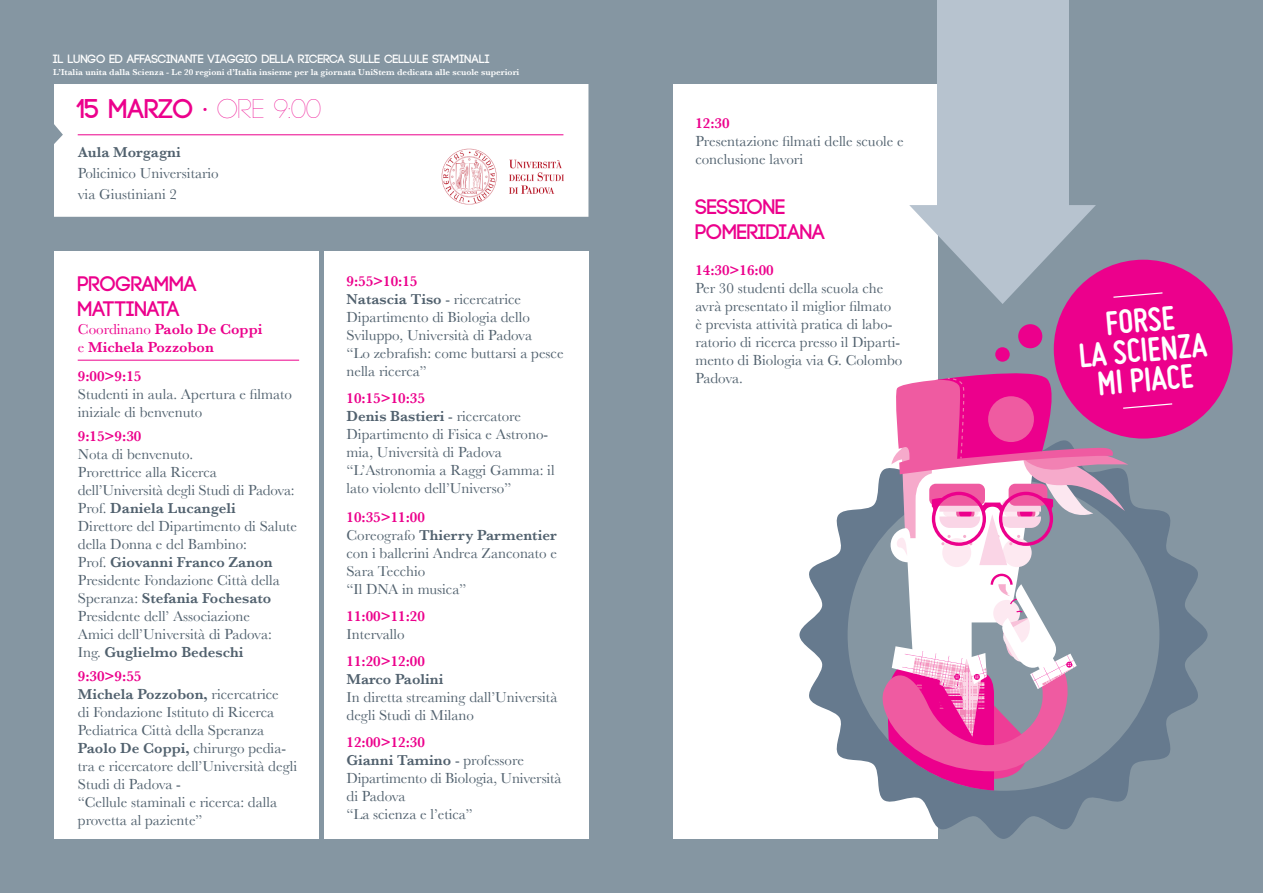
<style>
.page{position:relative;width:1263px;height:893px;background:#8596a2}
.page>*{position:absolute;margin:0;border:0;box-sizing:border-box;transform-origin:0 0}
.t1{font:700 35.55px/29.7px "Miso";color:#fff;text-align:center}
.t2{font:700 27px "Code";color:#ec008c}
.t3{font:700 21px/25.2px "Code";color:#ec008c}
.t4{font:15px/18px "Baskerville";color:#51616e}
.t5{font:600 15px/18px "Baskerville";color:#ec008c}
.t6{font:600 15px "Baskerville";color:#51616e}
.t7{font:700 12px "Code";color:#fff}
.t8{font:600 9px "Baskerville";color:#fff}
.s1{font-weight:300}
.s2{font-weight:400}
.s3{font-weight:600}
.s4{font-weight:600;color:#ec008c}
</style>
<div class="page">
<div style="left:55px;top:252px;width:264px;height:587px;background:#fff"></div>
<div style="left:324px;top:252px;width:264px;height:587px;background:#fff"></div>
<div style="left:54px;top:84px;width:534px;height:133px;background:#fff"></div>
<hr style="left:78px;top:134px;width:485px;height:1px;background:#ec008c">
<hr style="left:78px;top:360px;width:221px;height:1px;background:#ec008c">
<img style="left:441px;top:149px;width:122px;height:56px">
<div style="left:673px;top:84px;width:264px;height:755px;background:#fff"></div>
<div style="left:937px;top:0;width:131px;height:224px;background:#b7c3cf"></div>
<svg style="left:909px;top:205px;width:187px;height:99px"></svg>
<svg style="left:799px;top:501px;width:408px;height:338px"></svg>
<div style="left:1054px;top:260px;width:179px;height:179px;background:#ec008c;border-radius:50%"></div>
<div style="left:1018px;top:324px;width:24px;height:24px;background:#ec008c;border-radius:50%"></div>
<div style="left:995px;top:347px;width:15px;height:15px;background:#ec008c;border-radius:50%"></div>
<svg style="left:1113px;top:292px;width:49px;height:6px"></svg>
<svg style="left:876px;top:365px;width:296px;height:425px"></svg>
<img style="left:940px;top:682px;width:23px;height:27px">
<img style="left:916px;top:682px;width:6px;height:27px">
<img style="left:978px;top:682px;width:7px;height:27px">
<p class="t7" style="left:53px;top:53px;width:438px">IL LUNGO ED AFFASCINANTE VIAGGIO DELLA RICERCA SULLE CELLULE STAMINALI</p>
<p class="t8" style="left:53px;top:67px;width:468px">L’Italia unita dalla Scienza - Le 20 regioni d’Italia insieme per la giornata UniStem dedicata alle scuole superiori</p>
<h2 class="t2" style="left:78px;top:95px;width:245px">15 MARZO • <span class="s1">Ore 9:00</span></h2>
<p class="t6" style="left:78px;top:144px;width:105px">Aula Morgagni</p>
<p class="t4" style="left:78px;top:163px;width:143px;line-height:21px">Policinico Universitario via Giustiniani 2</p>
<h3 class="t3" style="left:78px;top:272px;width:120px">PROGRAMMA<br>MATTINATA</h3>
<p class="t5" style="left:78px;top:320px;width:186px"><span class="s2">Coordinano</span> Paolo De Coppi <span class="s2">e</span> Michela Pozzobon</p>
<p class="t5" style="left:78px;top:367px;width:65px">9:00&gt;9:15</p>
<p class="t4" style="left:78px;top:385px;width:216px">Studenti in aula. Apertura e filmato iniziale di benvenuto</p>
<p class="t5" style="left:78px;top:427px;width:65px">9:15&gt;9:30</p>
<p class="t4" style="left:78px;top:445px;width:221px">Nota di benvenuto.<br>Prorettrice alla Ricerca dell’Università degli Studi di Padova:<br>Prof. <span class="s3">Daniela Lucangeli<br></span>Direttore del Dipartimento di Salute della Donna e del Bambino:<br>Prof. <span class="s3">Giovanni Franco Zanon<br></span>Presidente Fondazione Città della<br>Speranza: <span class="s3">Stefania Fochesato<br></span>Presidente dell’ Associazione<br>Amici dell’Università di Padova:<br>Ing. <span class="s3">Guglielmo Bedeschi</span></p>
<p class="t4" style="left:78px;top:667px;width:221px"><span class="s4">9:30&gt;9:55<br></span><span class="s3">Michela Pozzobon,</span> ricercatrice<br>di Fondazione Istituto di Ricerca<br>Pediatrica Città della Speranza<br><span class="s3">Paolo De Coppi,</span> chirurgo pedia&shy;tra e ricercatore dell’Università degli<br>Studi di Padova -<br>“Cellule staminali e ricerca: dalla provetta al paziente”</p>
<p class="t4" style="left:346px;top:272px;width:219px"><span class="s4">9:55&gt;10:15<br></span><span class="s3">Natascia Tiso</span> - ricercatrice<br>Dipartimento di Biologia dello<br>Sviluppo, Università di Padova<br>“Lo zebrafish: come buttarsi a pesce nella ricerca”</p>
<p class="t4" style="left:346px;top:389px;width:210px"><span class="s4">10:15&gt;10:35<br></span><span class="s3">Denis Bastieri</span> - ricercatore<br>Dipartimento di Fisica e Astrono&shy;mia, Università di Padova “L’Astronomia a Raggi Gamma: il lato violento dell’Universo”</p>
<p class="t4" style="left:346px;top:508px;width:212px"><span class="s4">10:35&gt;11:00<br></span>Coreografo <span class="s3">Thierry Parmentier </span>con i ballerini Andrea Zanconato e<br>Sara Tecchio<br>“Il DNA in musica”</p>
<p class="t5" style="left:346px;top:607px;width:80px">11:00&gt;11:20</p>
<p class="t4" style="left:346px;top:625px;width:60px">Intervallo</p>
<p class="t5" style="left:346px;top:652px;width:80px">11:20&gt;12:00</p>
<p class="t6" style="left:346px;top:670px;width:98px">Marco Paolini</p>
<p class="t4" style="left:346px;top:688px;width:212px">In diretta streaming dall’Università degli Studi di Milano</p>
<p class="t4" style="left:346px;top:733px;width:216px"><span class="s4">12:00&gt;12:30<br></span><span class="s3">Gianni Tamino</span> - professore<br>Dipartimento di Biologia, Università di Padova<br>“La scienza e l’etica”</p>
<p class="t5" style="left:695px;top:114px;width:36px">12:30</p>
<p class="t4" style="left:695px;top:132px;width:210px">Presentazione filmati delle scuole e conclusione lavori</p>
<h3 class="t3" style="left:695px;top:195px;width:131px">SESSIONE<br>POMERIDIANA</h3>
<p class="t5" style="left:695px;top:261px;width:80px">14:30&gt;16:00</p>
<p class="t4" style="left:695px;top:279px;width:208px">Per 30 studenti della scuola che avrà presentato il miglior filmato<br>è prevista attività pratica di labo&shy;ratorio di ricerca presso il Diparti&shy;mento di Biologia via G. Colombo<br>Padova.</p>
<h1 class="t1" style="left:1075px;top:311px;width:130px;rotate:-5deg">FORSE<br>LA SCIENZA<br>MI PIACE</h1>
</div>
